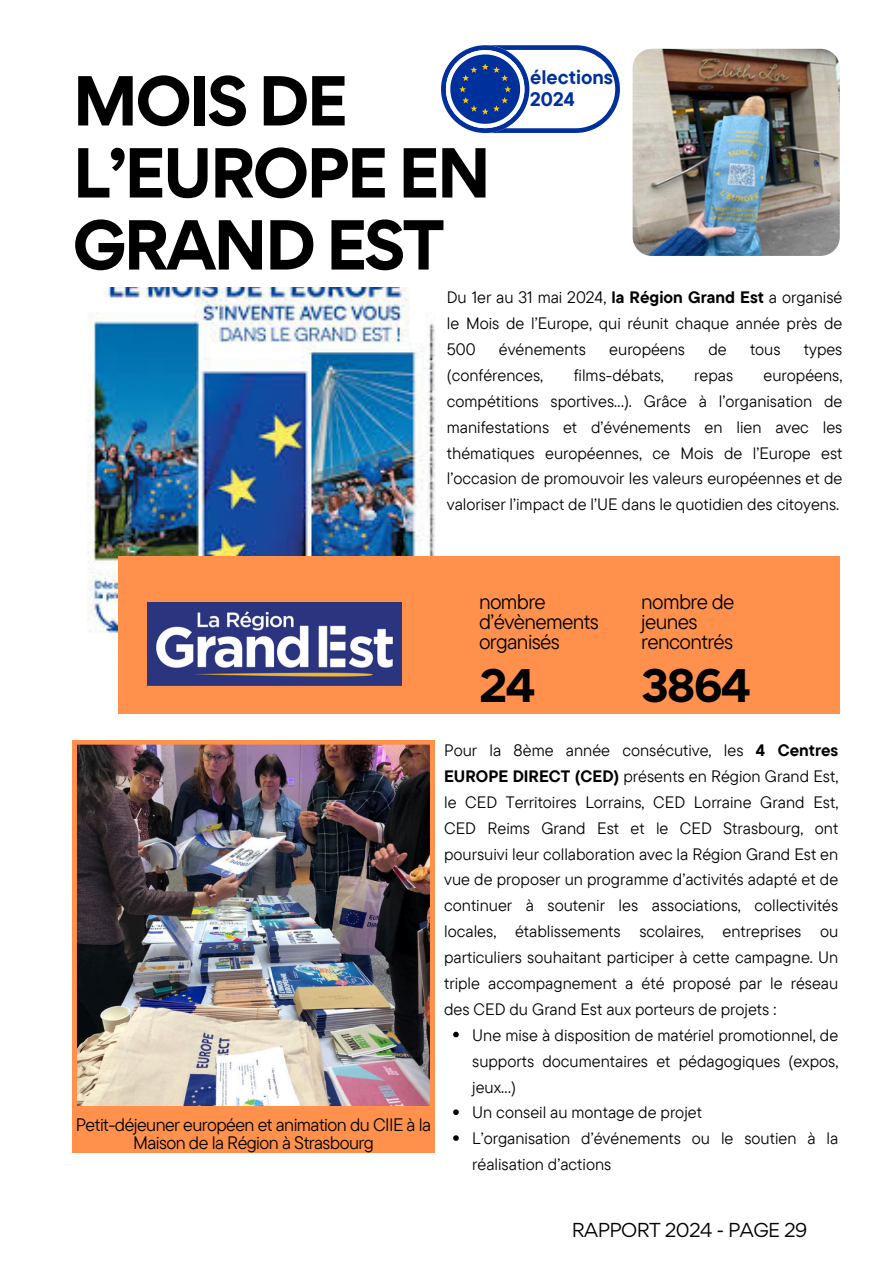
<style>
.page{position:relative;width:894px;height:1264px;background:#fff}
.page>*{position:absolute;margin:0;border:0;box-sizing:border-box;transform-origin:0 0}
.t1{font:700 63px/72px "Gordita";letter-spacing:-.05em;color:#000}
.t2{font:700 42px "Gordita";letter-spacing:-.05em;color:#000}
.t3{font:21px/20.2px "TT Commons Pro";letter-spacing:-.03em;color:#000}
.t4{font:700 19.5px/22.5px "TT Commons Pro";color:#00309c}
.t5{font:18px/18px "TT Commons Pro";letter-spacing:-.03em;color:#000;text-align:center}
.t6{font:18px "Gordita";letter-spacing:-.03em;color:#000}
.t7{font:16.5px/25.8px "TT Commons Pro";color:#000;text-align:justify}
.s1{font-weight:700}
</style>
<div class="page">
<img style="left:87px;top:287px;width:348px;height:346px">
<img style="left:72px;top:740px;width:362px;height:366px">
<div style="left:118px;top:556px;width:721px;height:157px;background:#ff914d"></div>
<img style="left:147px;top:603px;width:255px;height:82px">
<img style="left:632px;top:49px;width:207px;height:207px;border-radius:19px">
<svg style="left:453px;top:1031px;width:5px;height:6px"></svg>
<svg style="left:453px;top:1109px;width:5px;height:5px"></svg>
<svg style="left:453px;top:1135px;width:5px;height:5px"></svg>
<div style="left:72px;top:1106px;width:362px;height:47px;background:#ff914d"></div>
<svg style="left:441px;top:45px;width:178px;height:88px"></svg>
<p class="t1" style="left:72px;top:64px;width:420px">MOIS DE<br>L’EUROPE EN<br>GRAND EST</p>
<p class="t4" style="left:530px;top:65px;width:84px">élections<br>2024</p>
<h4 class="t7" style="left:446px;top:284px;width:397px">Du 1er au 31 mai 2024, <span class="s1">la Région Grand Est</span> a organisé le Mois de l’Europe, qui réunit chaque année près de 500</h4>
<h4 class="t7" style="left:498px;top:336px;width:89px">événements</h4>
<h4 class="t7" style="left:609px;top:336px;width:77px">européens</h4>
<h4 class="t7" style="left:708px;top:336px;width:20px">de</h4>
<h4 class="t7" style="left:749px;top:336px;width:32px">tous</h4>
<h4 class="t7" style="left:803px;top:336px;width:40px">types</h4>
<h4 class="t7" style="left:446px;top:362px;width:98px">(conférences,</h4>
<h4 class="t7" style="left:573px;top:362px;width:92px">films-débats,</h4>
<h4 class="t7" style="left:694px;top:362px;width:40px">repas</h4>
<h4 class="t7" style="left:446px;top:362px;width:397px;text-indent:317px">européens, compétitions sportives…). Grâce à l’organisation de manifestations et d’événements en lien avec les thématiques européennes, ce Mois de l’Europe est l’occasion de promouvoir les valeurs européennes et de valoriser l’impact de l’UE dans le quotidien des citoyens.</h4>
<p class="t3" style="left:479px;top:590px;width:121px">nombre d’évènements organisés</p>
<h4 class="t2" style="left:479px;top:657px;width:58px">24</h4>
<p class="t3" style="left:641px;top:590px;width:95px">nombre de jeunes rencontrés</p>
<h2 class="t2" style="left:641px;top:657px;width:112px">3864</h2>
<p class="t5" style="left:76px;top:1115px;width:357px">Petit-déjeuner européen et animation du CIIE à la<br>Maison de la Région à Strasbourg</p>
<p class="t7" style="left:444px;top:737px;width:395px">Pour la 8ème année consécutive, les <span class="s1">4 Centres EUROPE DIRECT (CED)</span> présents en Région Grand Est, le CED Territoires Lorrains, CED Lorraine Grand Est, CED Reims Grand Est et le CED Strasbourg, ont poursuivi leur collaboration avec la Région Grand Est en vue de proposer un programme d’activités adapté et de continuer à soutenir les associations, collectivités locales, établissements scolaires, entreprises ou particuliers souhaitant participer à cette campagne. Un triple accompagnement a été proposé par le réseau des CED du Grand Est aux porteurs de projets :</p>
<h1 class="t7" style="left:472px;top:1021px;width:367px">Une mise à disposition de matériel promotionnel, de supports documentaires et pédagogiques (expos, jeux…)</h1>
<h3 class="t7" style="left:472px;top:1099px;width:231px">Un conseil au montage de projet</h3>
<p class="t7" style="left:472px;top:1125px;width:367px">L’organisation d’événements ou le soutien à la réalisation d’actions</p>
<p class="t6" style="left:571px;top:1217px;width:237px">RAPPORT 2024 - PAGE 29</p>
</div>
